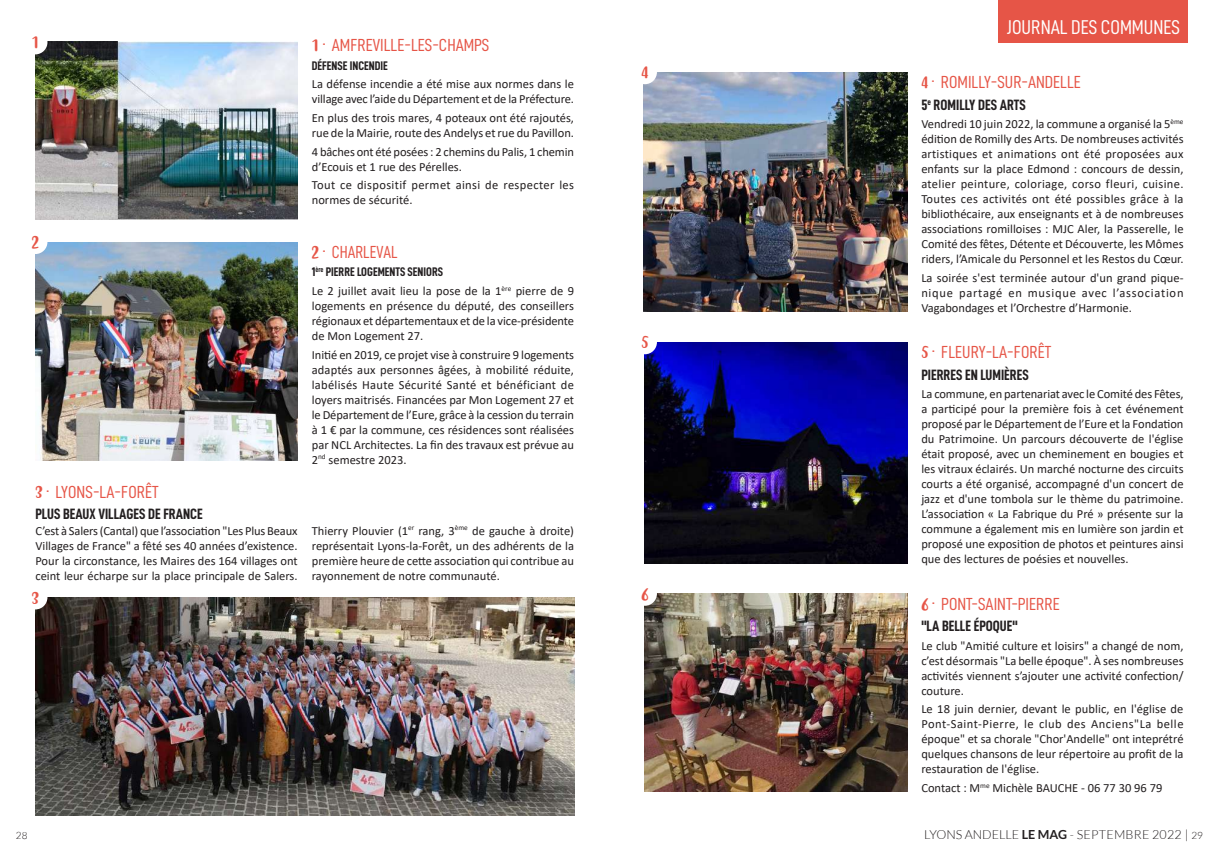
<style>
.page{position:relative;width:1219px;height:851px;background:#fff}
.page>*{position:absolute;margin:0;border:0;box-sizing:border-box;transform-origin:0 0}
.t1{font:20.25px "Friendly Schoolmates";color:#e65547}
.t2{font:20px "D DIN Condensed";color:#fff}
.t3{font:17.5px "D DIN Condensed";color:#e65547}
.t4{font:17.5px "D DIN Condensed";color:#e65547;scale:.95 1}
.t5{font:15px "D DIN Condensed Bold";color:#231f20}
.t6{font:12.5px/15px "Calibri";color:#231f20;text-align:justify}
.t7{font:12.5px/15px "Calibri";letter-spacing:.03em;color:#231f20}
.t8{font:12.5px "D DIN Condensed Bold";color:#231f20}
.t9{font:300 12.5px "Lato";letter-spacing:.02em;color:#231f20}
.t10{font:300 10px "Lato";color:#231f20}
.s1{font-family:"Friendly Schoolmates";font-size:20.25px}
.s2{font-weight:700}
.s3{font-size:10px}
</style>
<div class="page">
<img style="left:35px;top:597px;width:539px;height:218px">
<div style="left:23px;top:585px;width:24px;height:24px;background:#fff;border-radius:50%"></div>
<div style="left:999px;top:0;width:189px;height:43px;background:#e65547"></div>
<img style="left:643px;top:72px;width:264px;height:240px">
<img style="left:35px;top:242px;width:263px;height:218px">
<div style="left:23px;top:230px;width:24px;height:24px;background:#fff;border-radius:50%"></div>
<div style="left:633px;top:60px;width:24px;height:24px;background:#fff;border-radius:50%"></div>
<img style="left:645px;top:593px;width:262px;height:198px">
<img style="left:645px;top:342px;width:262px;height:221px">
<div style="left:633px;top:330px;width:24px;height:24px;background:#fff;border-radius:50%"></div>
<div style="left:633px;top:581px;width:24px;height:24px;background:#fff;border-radius:50%"></div>
<img style="left:35px;top:42px;width:263px;height:177px">
<div style="left:23px;top:30px;width:24px;height:24px;background:#fff;border-radius:50%"></div>
<h1 class="t1" style="left:32px;top:31px;width:9px">1</h1>
<h1 class="t1" style="left:32px;top:231px;width:9px">2</h1>
<h3 class="t3" style="left:35px;top:482px;width:125px"><span class="s1">3 ·</span> LYONS-LA-FORÊT</h3>
<p class="t5" style="left:35px;top:505px;width:169px">PLUS BEAUX VILLAGES DE FRANCE</p>
<h3 class="t3" style="left:312px;top:36px;width:179px"><span class="s1">1 ·</span> AMFREVILLE-LES-CHAMPS</h3>
<p class="t8" style="left:312px;top:59px;width:78px">DÉFENSE INCENDIE</p>
<p class="t6" style="left:312px;top:76px;width:264px">La défense incendie a été mise aux normes dans le village avec l’aide du Département et de la Préfecture.</p>
<p class="t6" style="left:312px;top:110px;width:264px">En plus des trois mares, 4 poteaux ont été rajoutés, rue de la Mairie, route des Andelys et rue du Pavillon.</p>
<p class="t6" style="left:312px;top:143px;width:264px">4 bâches ont été posées : 2 chemins du Palis, 1 chemin d’Ecouis et 1 rue des Pérelles.</p>
<p class="t7" style="left:312px;top:177px;width:264px">Tout ce dispositif permet ainsi de respecter les normes de sécurité.</p>
<h3 class="t4" style="left:312px;top:242px;width:92px"><span class="s1">2 ·</span> CHARLEVAL</h3>
<p class="t8" style="left:312px;top:265px;width:133px">1<sup>ère</sup> PIERRE LOGEMENTS SENIORS</p>
<p class="t6" style="left:312px;top:283px;width:264px">Le 2 juillet avait lieu la pose de la 1<sup>ère</sup> pierre de 9 logements en présence du député, des conseillers régionaux et départementaux et de la vice-présidente de Mon Logement 27.</p>
<p class="t6" style="left:312px;top:346px;width:264px">Initié en 2019, ce projet vise à construire 9 logements adaptés aux personnes âgées, à mobilité réduite, labélisés Haute Sécurité Santé et bénéficiant de loyers maitrisés. Financées par Mon Logement 27 et le Département de l’Eure, grâce à la cession du terrain à 1 € par la commune, ces résidences sont réalisées par NCL Architectes. La fin des travaux est prévue au 2<sup>nd</sup> semestre 2023.</p>
<p class="t6" style="left:35px;top:522px;width:264px">C’est à Salers (Cantal) que l’association "Les Plus Beaux Villages de France" a fêté ses 40 années d’existence.<br>Pour la circonstance, les Maires des 164 villages ont ceint leur écharpe sur la place principale de Salers.</p>
<p class="t6" style="left:312px;top:522px;width:264px">Thierry Plouvier (1<sup>er</sup> rang, 3<sup>ème</sup> de gauche à droite) représentait Lyons-la-Forêt, un des adhérents de la première heure de cette association qui contribue au rayonnement de notre communauté.</p>
<h1 class="t1" style="left:32px;top:586px;width:9px">3</h1>
<h1 class="t1" style="left:641px;top:61px;width:9px">4</h1>
<h1 class="t1" style="left:641px;top:331px;width:9px">5</h1>
<h1 class="t1" style="left:641px;top:582px;width:9px">6</h1>
<h2 class="t2" style="left:1007px;top:16px;width:175px">JOURNAL DES COMMUNES</h2>
<h3 class="t3" style="left:921px;top:72px;width:161px"><span class="s1">4 ·</span> ROMILLY-SUR-ANDELLE</h3>
<p class="t5" style="left:921px;top:96px;width:106px">5<sup>e</sup> ROMILLY DES ARTS</p>
<p class="t6" style="left:921px;top:116px;width:264px">Vendredi 10 juin 2022, la commune a organisé la 5<sup>ème </sup>édition de Romilly des Arts. De nombreuses activités artistiques et animations ont été proposées aux enfants sur la place Edmond : concours de dessin, atelier peinture, coloriage, corso fleuri, cuisine.<br>Toutes ces activités ont été possibles grâce à la bibliothécaire, aux enseignants et à de nombreuses associations romilloises : MJC Aler, la Passerelle, le Comité des fêtes, Détente et Découverte, les Mômes riders, l’Amicale du Personnel et les Restos du Cœur.</p>
<p class="t6" style="left:921px;top:270px;width:264px">La soirée s'est terminée autour d'un grand pique&shy;nique partagé en musique avec l’association Vagabondages et l’Orchestre d’Harmonie.</p>
<h3 class="t3" style="left:921px;top:342px;width:131px"><span class="s1">5 ·</span> FLEURY-LA-FORÊT</h3>
<p class="t5" style="left:921px;top:366px;width:109px">PIERRES EN LUMIÈRES</p>
<p class="t6" style="left:921px;top:386px;width:264px">La commune, en partenariat avec le Comité des Fêtes, a participé pour la première fois à cet événement proposé par le Département de l’Eure et la Fondation du Patrimoine. Un parcours découverte de l'église était proposé, avec un cheminement en bougies et les vitraux éclairés. Un marché nocturne des circuits courts a été organisé, accompagné d'un concert de jazz et d'une tombola sur le thème du patrimoine.<br>L’association « La Fabrique du Pré » présente sur la commune a également mis en lumière son jardin et proposé une exposition de photos et peintures ainsi que des lectures de poésies et nouvelles.</p>
<h3 class="t3" style="left:921px;top:594px;width:140px"><span class="s1">6 ·</span> PONT-SAINT-PIERRE</h3>
<p class="t5" style="left:921px;top:617px;width:98px">"LA BELLE ÉPOQUE"</p>
<p class="t6" style="left:921px;top:637px;width:264px">Le club "Amitié culture et loisirs" a changé de nom, c’est désormais "La belle époque". À ses nombreuses activités viennent s’ajouter une activité confection/ couture.</p>
<p class="t6" style="left:921px;top:701px;width:264px">Le 18 juin dernier, devant le public, en l'église de Pont-Saint-Pierre, le club des Anciens"La belle époque" et sa chorale "Chor'Andelle" ont inteprétré quelques chansons de leur répertoire au profit de la restauration de l'église.</p>
<p class="t6" style="left:921px;top:779px;width:243px">Contact : M<sup>me</sup> Michèle BAUCHE - 06 77 30 96 79</p>
<p class="t10" style="left:16px;top:829px;width:13px">28</p>
<p class="t9" style="left:924px;top:827px;width:280px">LYONS ANDELLE <span class="s2">LE MAG</span> - SEPTEMBRE 2022 | <span class="s3">29</span></p>
</div>
